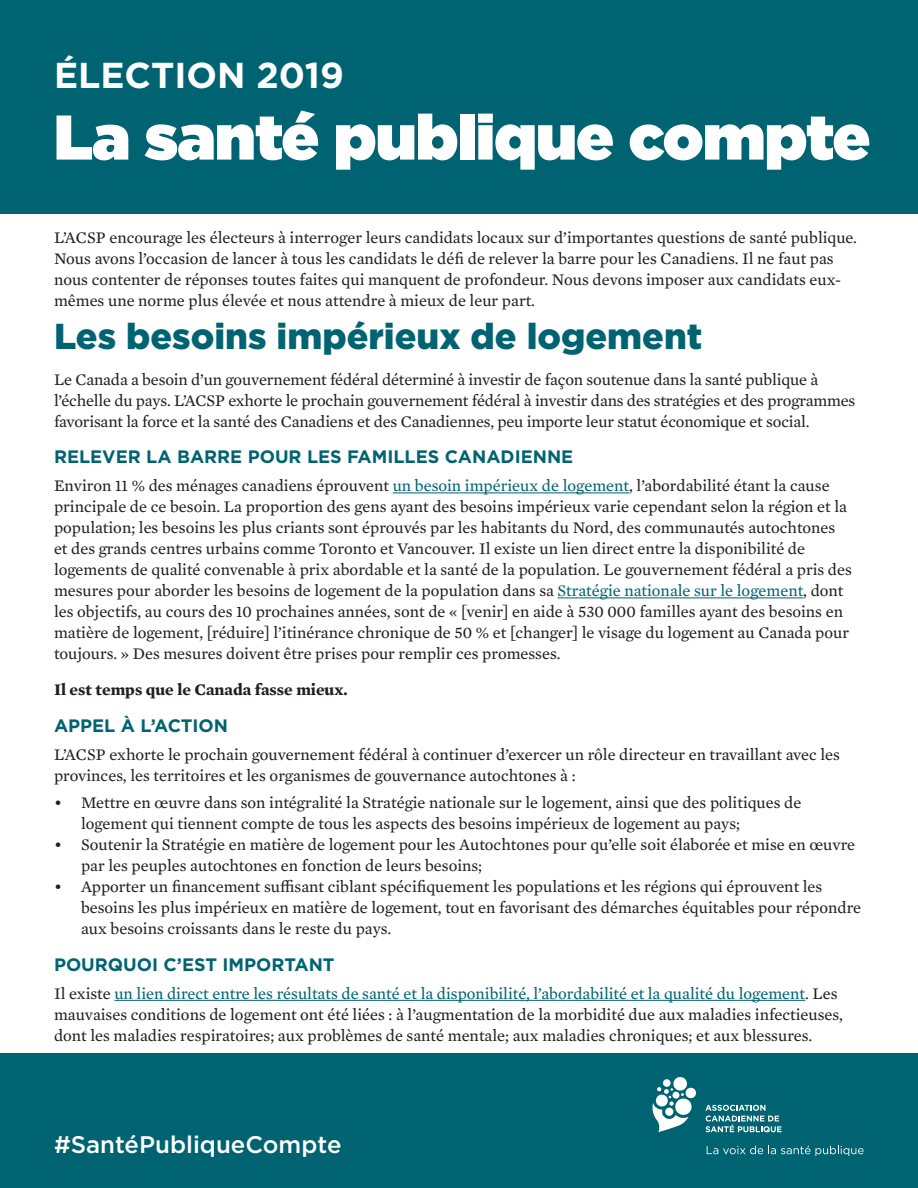
<style>
.page{position:relative;width:918px;height:1188px;background:#fff}
.page>*{position:absolute;margin:0;border:0;box-sizing:border-box;transform-origin:0 0}
.t1{font:900 63px "Gotham";letter-spacing:-.01em;color:#fff}
.Headline{font:900 36px "Gotham";color:#006372}
.t2{font:700 36px "Gotham";color:#fff}
.t3{font:500 24px "Gotham";color:#fff}
.t4{font:700 18px "Gotham";color:#006372}
.t5{font:16.5px/21px "Mercury Text G2";color:#231f20}
.t6{font:700 16.5px "Mercury Text G2";color:#231f20}
.s1{color:#006372}
</style>
<div class="page">
<div style="left:0;top:1053px;width:918px;height:135px;background:#006372"></div>
<svg style="left:705px;top:1105px;width:77px;height:27px"></svg>
<svg style="left:652px;top:1077px;width:44px;height:55px"></svg>
<svg style="left:707px;top:1146px;width:157px;height:10px"></svg>
<div style="left:0;top:0;width:918px;height:214px;background:#006372"></div>
<hr style="left:393px;top:493px;width:236px;height:1px;background:#006372">
<hr style="left:558px;top:598px;width:245px;height:1px;background:#006372">
<hr style="left:114px;top:1000px;width:691px;height:1px;background:#006372">
<p class="t2" style="left:54px;top:51px;width:291px">ÉLECTION 2019</p>
<p class="t1" style="left:54px;top:92px;width:818px">La santé publique compte</p>
<p class="t5" style="left:54px;top:226px;width:805px">L’ACSP encourage les électeurs à interroger leurs candidats locaux sur d’importantes questions de santé publique.<br>Nous avons l’occasion de lancer à tous les candidats le défi de relever la barre pour les Canadiens. Il ne faut pas nous contenter de réponses toutes faites qui manquent de profondeur. Nous devons imposer aux candidats eux&shy;mêmes une norme plus élevée et nous attendre à mieux de leur part.</p>
<p class="Headline" style="left:54px;top:311px;width:650px">Les besoins impérieux de logement</p>
<p class="t5" style="left:54px;top:368px;width:803px">Le Canada a besoin d’un gouvernement fédéral déterminé à investir de façon soutenue dans la santé publique à l’échelle du pays. L’ACSP exhorte le prochain gouvernement fédéral à investir dans des stratégies et des programmes favorisant la force et la santé des Canadiens et des Canadiennes, peu importe leur statut économique et social.</p>
<p class="t4" style="left:54px;top:445px;width:521px">RELEVER LA BARRE POUR LES FAMILLES CANADIENNE</p>
<p class="t5" style="left:54px;top:474px;width:799px">Environ 11 % des ménages canadiens éprouvent <span class="s1">un besoin impérieux de logement</span>, l’abordabilité étant la cause principale de ce besoin. La proportion des gens ayant des besoins impérieux varie cependant selon la région et la population; les besoins les plus criants sont éprouvés par les habitants du Nord, des communautés autochtones et des grands centres urbains comme Toronto et Vancouver. Il existe un lien direct entre la disponibilité de logements de qualité convenable à prix abordable et la santé de la population. Le gouvernement fédéral a pris des mesures pour aborder les besoins de logement de la population dans sa <span class="s1">Stratégie nationale sur le logement</span>, dont les objectifs, au cours des 10 prochaines années, sont de « [venir] en aide à 530 000 familles ayant des besoins en matière de logement, [réduire] l’itinérance chronique de 50 % et [changer] le visage du logement au Canada pour toujours. » Des mesures doivent être prises pour remplir ces promesses.</p>
<p class="t6" style="left:54px;top:677px;width:295px">Il est temps que le Canada fasse mieux.</p>
<p class="t4" style="left:54px;top:714px;width:176px">APPEL À L’ACTION</p>
<p class="t5" style="left:54px;top:743px;width:788px">L’ACSP exhorte le prochain gouvernement fédéral à continuer d’exercer un rôle directeur en travaillant avec les provinces, les territoires et les organismes de gouvernance autochtones à :</p>
<p class="t5" style="left:81px;top:792px;width:722px;text-indent:-27px">• Mettre en œuvre dans son intégralité la Stratégie nationale sur le logement, ainsi que des politiques de logement qui tiennent compte de tous les aspects des besoins impérieux de logement au pays;</p>
<p class="t5" style="left:81px;top:834px;width:776px;text-indent:-27px">• Soutenir la Stratégie en matière de logement pour les Autochtones pour qu’elle soit élaborée et mise en œuvre par les peuples autochtones en fonction de leurs besoins;</p>
<p class="t5" style="left:81px;top:876px;width:782px;text-indent:-27px">• Apporter un financement suffisant ciblant spécifiquement les populations et les régions qui éprouvent les besoins les plus impérieux en matière de logement, tout en favorisant des démarches équitables pour répondre aux besoins croissants dans le reste du pays.</p>
<p class="t4" style="left:54px;top:953px;width:282px">POURQUOI C’EST IMPORTANT</p>
<p class="t5" style="left:54px;top:982px;width:791px">Il existe <span class="s1">un lien direct entre les résultats de santé et la disponibilité, l’abordabilité et la qualité du logement</span>. Les mauvaises conditions de logement ont été liées : à l’augmentation de la morbidité due aux maladies infectieuses, dont les maladies respiratoires; aux problèmes de santé mentale; aux maladies chroniques; et aux blessures.</p>
<p class="t3" style="left:54px;top:1129px;width:289px">#SantéPubliqueCompte</p>
</div>
